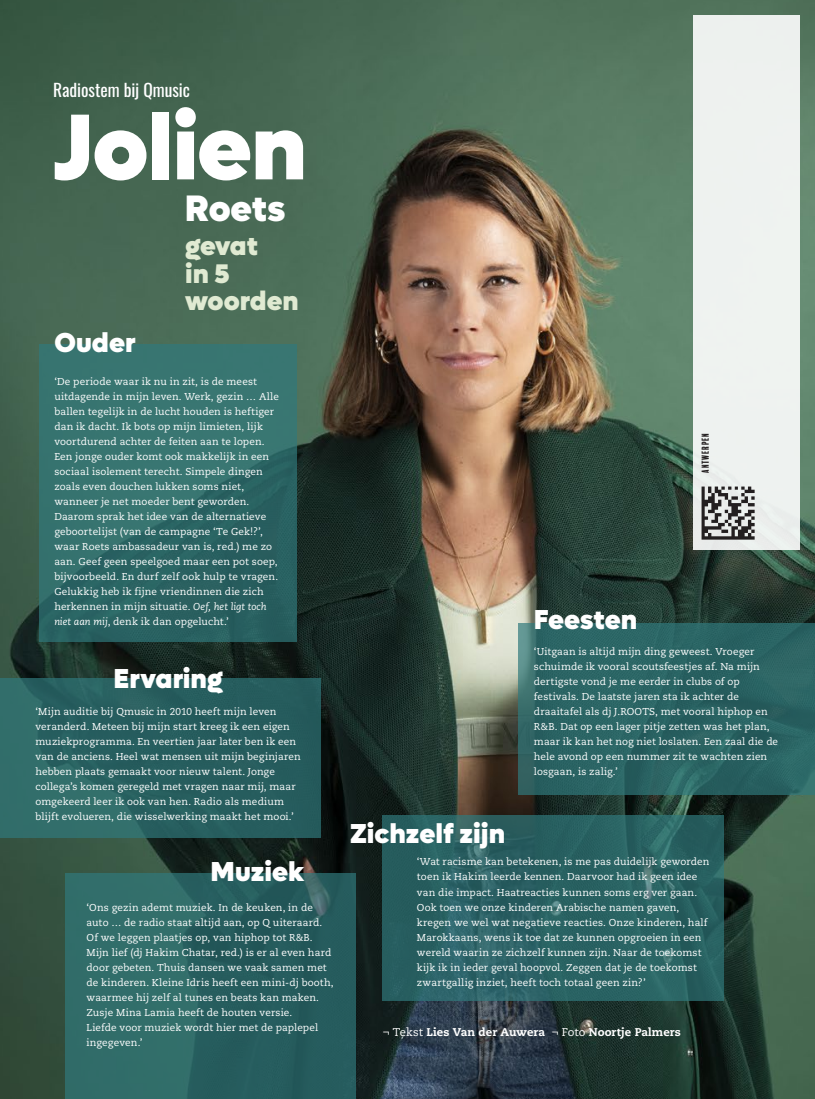
<style>
.page{position:relative;width:815px;height:1099px;background:#fff}
.page>*{position:absolute;margin:0;border:0;box-sizing:border-box;transform-origin:0 0}
.t1{font:900 93.75px "Lufga";letter-spacing:-.01em;color:#fff}
.t2{font:900 36.88px "Lufga";letter-spacing:-.005em;color:#fff}
.t3{font:900 27.5px "Lufga";color:#fff}
.t4{font:900 27px/27.9px "Lufga";color:#e0ead2}
.t5{font:17.5px "Oswald";letter-spacing:-.005em;color:#fff}
.t6{font:800 11.25px "Caecilia LT Pro 85";letter-spacing:.005em;color:#fff}
.t7{font:10px/15px "Caecilia LT Pro 55 Roman";letter-spacing:.01em;color:#fff}
.t8{font:9.25px "Balboa Plus Fill";letter-spacing:.04em;color:#231f20}
.s1{font-family:"Caecilia LT Pro 56";font-style:italic}
.s2{font-family:"Caecilia LT Pro 55 Roman";font-weight:400}
</style>
<div class="page">
<img style="left:0;top:0;width:815px;height:1098px">
<div style="left:39px;top:344px;width:257px;height:297px;background:linear-gradient(to bottom,#3c7a75,#275f5f)"></div>
<div style="left:0;top:678px;width:320px;height:160px;background:linear-gradient(to right,#2f6b68,#23585a)"></div>
<div style="left:65px;top:873px;width:291px;height:225px;background:linear-gradient(to right,#33716c,#235659)"></div>
<svg style="left:383px;top:815px;width:341px;height:185px;background:#2a6162"></svg>
<div style="left:693px;top:15px;width:106px;height:534px;background:#eef2f0"></div>
<div style="left:519px;top:623px;width:296px;height:171px;background:#2b6464"></div>
<img style="left:701px;top:485px;width:54px;height:56px">
<h3 class="t5" style="left:53px;top:74px;width:138px">Radiostem bij Qmusic</h3>
<h1 class="t1" style="left:53px;top:90px;width:256px">Jolien</h1>
<h2 class="t2" style="left:185px;top:186px;width:102px">Roets</h2>
<h3 class="t4" style="left:185px;top:231px;width:115px">gevat<br>in 5 woorden</h3>
<h3 class="t3" style="left:54px;top:326px;width:83px">Ouder</h3>
<p class="t7" style="left:54px;top:374px;width:226px">‘De periode waar ik nu in zit, is de meest uitdagende in mijn leven. Werk, gezin … Alle ballen tegelijk in de lucht houden is heftiger dan ik dacht. Ik bots op mijn limieten, lijk voortdurend achter de feiten aan te lopen.<br>Een jonge ouder komt ook makkelijk in een sociaal isolement terecht. Simpele dingen zoals even douchen lukken soms niet, wanneer je net moeder bent geworden.<br>Daarom sprak het idee van de alternatieve geboortelijst (van de campagne ‘Te Gek!?’, waar Roets ambassadeur van is, red.) me zo aan. Geef geen speelgoed maar een pot soep, bijvoorbeeld. En durf zelf ook hulp te vragen.<br>Gelukkig heb ik fijne vriendinnen die zich herkennen in mijn situatie. <span class="s1">Oef, het ligt toch niet aan mij</span>, denk ik dan opgelucht.’</p>
<h3 class="t3" style="left:114px;top:661px;width:111px">Ervaring</h3>
<p class="t7" style="left:35px;top:704px;width:267px">‘Mijn auditie bij Qmusic in 2010 heeft mijn leven veranderd. Meteen bij mijn start kreeg ik een eigen muziekprogramma. En veertien jaar later ben ik een van de anciens. Heel wat mensen uit mijn beginjaren hebben plaats gemaakt voor nieuw talent. Jonge collega’s komen geregeld met vragen naar mij, maar omgekeerd leer ik ook van hen. Radio als medium blijft evolueren, die wisselwerking maakt het mooi.’</p>
<h3 class="t3" style="left:211px;top:854px;width:95px">Muziek</h3>
<p class="t7" style="left:87px;top:899px;width:249px">‘Ons gezin ademt muziek. In de keuken, in de auto … de radio staat altijd aan, op Q uiteraard.<br>Of we leggen plaatjes op, van hiphop tot R&amp;B.<br>Mijn lief (dj Hakim Chatar, red.) is er al even hard door gebeten. Thuis dansen we vaak samen met de kinderen. Kleine Idris heeft een mini-dj booth, waarmee hij zelf al tunes en beats kan maken.<br>Zusje Mina Lamia heeft de houten versie.<br>Liefde voor muziek wordt hier met de paplepel ingegeven.’</p>
<p class="t8" style="left:700px;top:473px;width:42px;rotate:-90deg">ANTWERPEN</p>
<h3 class="t3" style="left:350px;top:817px;width:156px">Zichzelf zijn</h3>
<h3 class="t3" style="left:534px;top:602px;width:105px">Feesten</h3>
<p class="t7" style="left:534px;top:644px;width:246px">‘Uitgaan is altijd mijn ding geweest. Vroeger schuimde ik vooral scoutsfeestjes af. Na mijn dertigste vond je me eerder in clubs of op festivals. De laatste jaren sta ik achter de draaitafel als dj J.ROOTS, met vooral hiphop en R&amp;B. Dat op een lager pitje zetten was het plan, maar ik kan het nog niet loslaten. Een zaal die de hele avond op een nummer zit te wachten zien losgaan, is zalig.’</p>
<p class="t7" style="left:417px;top:854px;width:294px">‘Wat racisme kan betekenen, is me pas duidelijk geworden toen ik Hakim leerde kennen. Daarvoor had ik geen idee van die impact. Haatreacties kunnen soms erg ver gaan.<br>Ook toen we onze kinderen Arabische namen gaven, kregen we wel wat negatieve reacties. Onze kinderen, half Marokkaans, wens ik toe dat ze kunnen opgroeien in een wereld waarin ze zichzelf kunnen zijn. Naar de toekomst kijk ik in ieder geval hoopvol. Zeggen dat je de toekomst zwartgallig inziet, heeft toch totaal geen zin?’</p>
<p class="t6" style="left:383px;top:1024px;width:300px"><span class="s2">¬ Tekst</span> Lies Van der Auwera <span class="s2">¬ Foto</span> Noortje Palmers</p>
</div>
